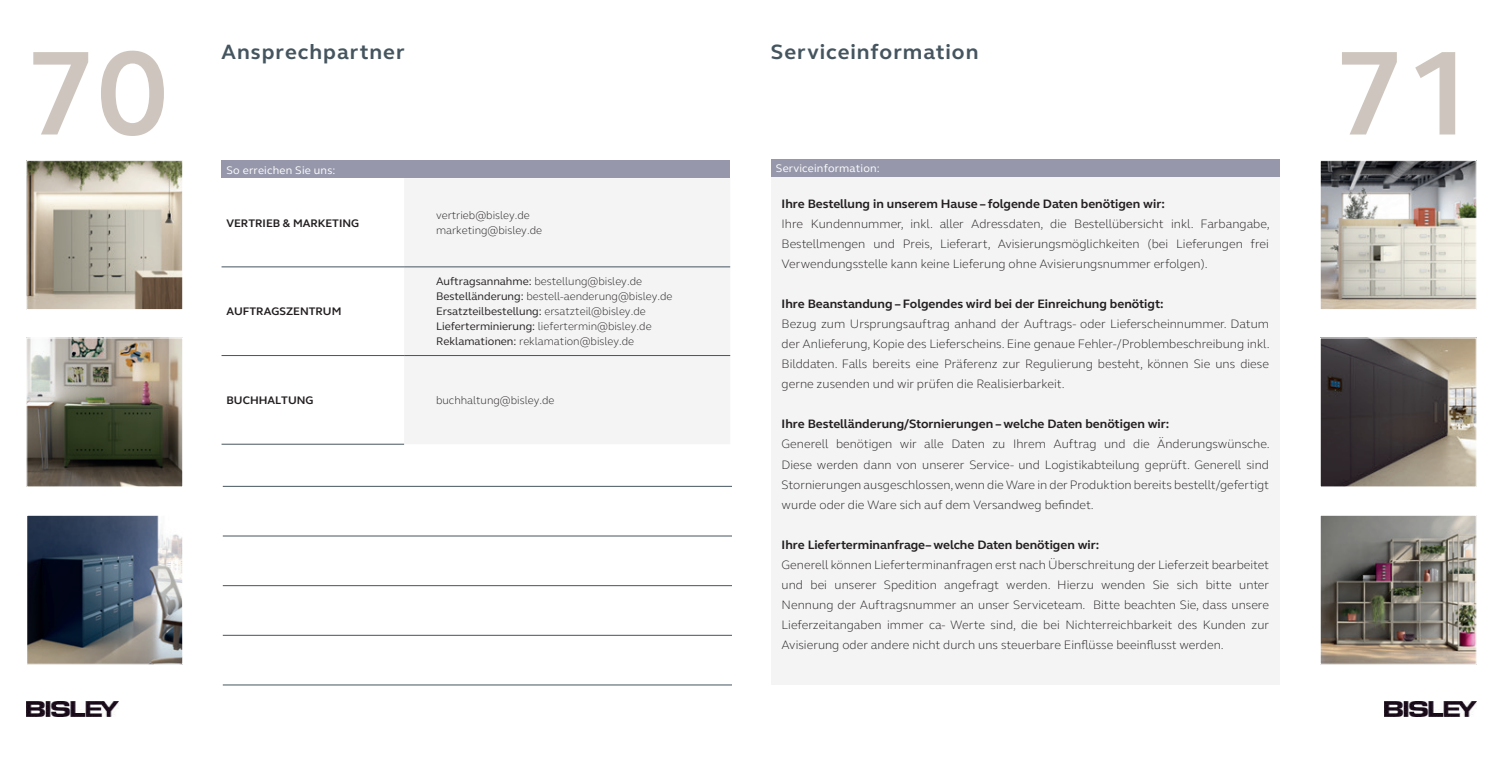
<style>
.page{position:relative;width:1503px;height:759px;background:#fff}
.page>*{position:absolute;margin:0;border:0;box-sizing:border-box;transform-origin:0 0}
.t1{font:700 122.5px "FS Elliot Pro";color:#cec6be}
.t2{font:700 21.25px "FS Elliot Pro";letter-spacing:.05em;color:#45555f}
.t3{font:300 12.5px/20px "FS Elliot Pro";color:#231f20;text-align:justify}
.t4{font:700 12.5px "FS Elliot Pro";color:#231f20}
.t5{font:300 11.25px/15px "FS Elliot Pro";color:#231f20}
.t6{font:700 11.25px "FS Elliot Pro";color:#231f20}
.t7{font:11.25px "FS Elliot Pro";letter-spacing:.015em;color:#fff}
.s1{font-weight:400}
</style>
<div class="page">
<svg style="left:1387px;top:716px;width:68px;height:1px"></svg>
<img style="left:1384px;top:701px;width:92px;height:15px">
<svg style="left:73px;top:715px;width:39px;height:2px"></svg>
<svg style="left:48px;top:715px;width:18px;height:2px"></svg>
<img style="left:27px;top:701px;width:92px;height:14px">
<div style="left:221px;top:160px;width:509px;height:18px;background:#9697aa"></div>
<div style="left:404px;top:179px;width:326px;height:265px;background:#f4f4f5"></div>
<hr style="left:221px;top:444px;width:183px;height:1px;background:#45555f">
<hr style="left:221px;top:266px;width:183px;height:1px;background:#45555f">
<hr style="left:404px;top:266px;width:326px;height:1px;background:#45555f">
<hr style="left:221px;top:355px;width:183px;height:1px;background:#45555f">
<hr style="left:404px;top:355px;width:326px;height:1px;background:#45555f">
<img style="left:29px;top:517px;width:152px;height:145px">
<div style="left:27px;top:515px;width:156px;height:149px;border:1px solid #fff"></div>
<img style="left:29px;top:339px;width:152px;height:146px">
<div style="left:27px;top:337px;width:156px;height:150px;border:1px solid #fff"></div>
<img style="left:29px;top:162px;width:152px;height:145px">
<div style="left:27px;top:160px;width:156px;height:149px;border:1px solid #fff"></div>
<hr style="left:223px;top:486px;width:509px;height:1px;background:#45555f">
<hr style="left:223px;top:535px;width:509px;height:1px;background:#45555f">
<hr style="left:223px;top:585px;width:509px;height:1px;background:#45555f">
<hr style="left:223px;top:634px;width:509px;height:1px;background:#45555f">
<hr style="left:223px;top:684px;width:509px;height:1px;background:#45555f">
<img style="left:1322px;top:517px;width:152px;height:145px">
<div style="left:1320px;top:515px;width:156px;height:149px;border:1px solid #fff"></div>
<img style="left:1322px;top:339px;width:152px;height:146px">
<div style="left:1320px;top:337px;width:156px;height:150px;border:1px solid #fff"></div>
<img style="left:1322px;top:162px;width:152px;height:145px">
<div style="left:1320px;top:160px;width:156px;height:149px;border:1px solid #fff"></div>
<div style="left:771px;top:159px;width:508px;height:525px;background:#f4f4f5"></div>
<div style="left:771px;top:159px;width:508px;height:18px;background:#9697aa"></div>
<h2 class="t2" style="left:221px;top:37px;width:184px">Ansprechpartner</h2>
<h2 class="t2" style="left:771px;top:37px;width:209px">Serviceinformation</h2>
<h1 class="t1" style="left:27px;top:11px;width:143px">70</h1>
<h1 class="t1" style="left:1335px;top:11px;width:143px">71</h1>
<p class="t7" style="left:226px;top:162px;width:110px">So erreichen Sie uns:</p>
<p class="t7" style="left:776px;top:161px;width:105px">Serviceinformation:</p>
<p class="t4" style="left:781px;top:195px;width:385px">I hre Bestellung in unserem Hause – folgende Daten benötigen wir:</p>
<p class="t3" style="left:781px;top:213px;width:490px">Ihre Kundennummer, inkl. aller Adressdaten, die Bestellübersicht inkl. Farbangabe, Bestellmengen und Preis, Lieferart, Avisierungsmöglichkeiten (bei Lieferungen frei Verwendungsstelle kann keine Lieferung ohne Avisierungsnummer erfolgen).</p>
<p class="t4" style="left:781px;top:295px;width:383px">I hre Beanstandung – Folgendes wird bei der Einreichung benötigt:</p>
<p class="t3" style="left:781px;top:313px;width:490px">Bezug zum Ursprungsauftrag anhand der Auftrags- oder Lieferscheinnummer. Datum der Anlieferung, Kopie des Lieferscheins. Eine genaue Fehler-/Problembeschreibung inkl.<br>Bilddaten. Falls bereits eine Präferenz zur Regulierung besteht, können Sie uns diese gerne zusenden und wir prüfen die Realisierbarkeit.</p>
<p class="t4" style="left:781px;top:415px;width:389px">I hre Bestelländerung/Stornierungen – welche Daten benötigen wir:</p>
<p class="t3" style="left:781px;top:433px;width:490px">Generell benötigen wir alle Daten zu Ihrem Auftrag und die Änderungswünsche.<br>Diese werden dann von unserer Service- und Logistikabteilung geprüft. Generell sind Stornierungen ausgeschlossen, wenn die Ware in der Produktion bereits bestellt/gefertigt wurde oder die Ware sich auf dem Versandweg befindet.</p>
<p class="t4" style="left:781px;top:535px;width:319px">I hre Lieferterminanfrage– welche Daten benötigen wir:</p>
<p class="t3" style="left:781px;top:553px;width:489px">Generell können Lieferterminanfragen erst nach Überschreitung der Lieferzeit bearbeitet und bei unserer Spedition angefragt werden. Hierzu wenden Sie sich bitte unter Nennung der Auftragsnummer an unser Serviceteam. Bitte beachten Sie, dass unsere Lieferzeitangaben immer ca- Werte sind, die bei Nichterreichbarkeit des Kunden zur Avisierung oder andere nicht durch uns steuerbare Einflüsse beeinflusst werden.</p>
<p class="t6" style="left:226px;top:215px;width:16px">Vertr</p>
<p class="t6" style="left:263px;top:215px;width:49px">ieb &amp; Market</p>
<p class="t6" style="left:339px;top:215px;width:20px">ing</p>
<p class="t5" style="left:436px;top:207px;width:108px">vertrieb@bisley.de marketing@bisley.de</p>
<p class="t5" style="left:436px;top:273px;width:238px"><span class="s1">Auftragsannahme:</span> bestellung@bisley.de <span class="s1">Bestelländerung:</span> bestell-aenderung@bisley.de <span class="s1">Ersatzteilbestellung:</span> ersatzteil@bisley.de <span class="s1">Lieferterminierung:</span> liefertermin@bisley.de <span class="s1">Reklamationen:</span> reklamation@bisley.de</p>
<p class="t6" style="left:226px;top:304px;width:25px">Auftragsze</p>
<p class="t6" style="left:300px;top:304px;width:41px">ntrum</p>
<p class="t6" style="left:226px;top:392px;width:25px">Buchhalt</p>
<p class="t6" style="left:288px;top:392px;width:26px">ung</p>
<p class="t5" style="left:436px;top:392px;width:120px">buchhaltung@bisley.de</p>
</div>
